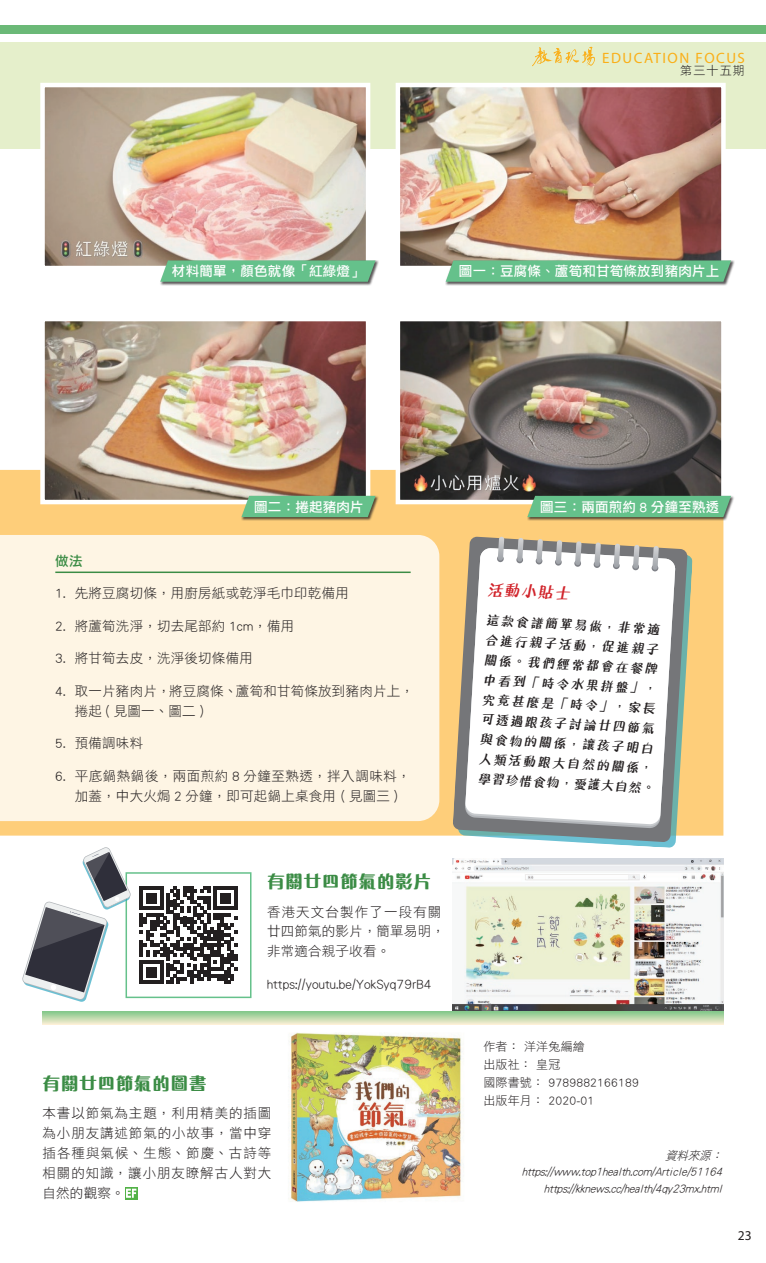
<style>
.page{position:relative;width:766px;height:1263px;background:#fff}
.page>*{position:absolute;margin:0;border:0;box-sizing:border-box;transform-origin:0 0}
.t1{font:700 18px "M Ngai HK";letter-spacing:.015em;color:#3b8c45}
.t2{font:700 16.5px "M Marker HK";color:#d1232a}
.t3{font:15px "Myriad Pro";letter-spacing:.1em;color:#faaf18}
.t4{font:13.5px/19.8px "DF Li Hei W3 WINP BF";letter-spacing:.015em;color:#231f20}
.t5{font:700 13.5px/19.8px "M Marker HK";color:#231f20}
.t6{font:13.5px "DF Li Hei Md HK BF";letter-spacing:.015em;color:#fff}
.t7{font:13.5px/19.8px "DF Li Hei W3 WINP BF";letter-spacing:.04em;color:#231f20;text-align:center}
.t8{font:13.5px "Myriad Pro";color:#231f20}
.t9{font:13.5px "DF Li Hei Md HK BF";color:#3b8c45}
.t10{font:italic 12px/16.5px "DF Li Hei W3 WINP BF";color:#231f20;text-align:right;scale:.95 1}
.t11{font:12px/18px "DF Li Hei W3 WINP BF";letter-spacing:.015em;color:#231f20}
</style>
<div class="page">
<div style="left:0;top:43px;width:765px;height:106px;background:#e5efcb"></div>
<img style="left:532px;top:47px;width:63px;height:19px">
<div style="left:0;top:26px;width:765px;height:8px;background:#6bb977"></div>
<img style="left:289px;top:1032px;width:174px;height:170px">
<div style="left:0;top:470px;width:723px;height:366px;background:#fece7a"></div>
<img style="left:45px;top:88px;width:320px;height:177px">
<div style="left:40px;top:83px;width:330px;height:187px;border:4px solid #fff"></div>
<img style="left:400px;top:88px;width:320px;height:177px">
<div style="left:395px;top:83px;width:330px;height:187px;border:4px solid #fff"></div>
<img style="left:45px;top:322px;width:320px;height:177px">
<div style="left:40px;top:317px;width:330px;height:187px;border:4px solid #fff"></div>
<img style="left:400px;top:322px;width:320px;height:177px">
<div style="left:395px;top:317px;width:330px;height:187px;border:4px solid #fff"></div>
<div style="left:160px;top:260px;width:219px;height:26px;background:#231f20;opacity:.75"></div>
<svg style="left:160px;top:260px;width:215px;height:22px"></svg>
<div style="left:445px;top:260px;width:289px;height:26px;background:#231f20;opacity:.75"></div>
<svg style="left:445px;top:260px;width:285px;height:22px"></svg>
<div style="left:241px;top:495px;width:138px;height:26px;background:#231f20;opacity:.75"></div>
<div style="left:241px;top:496px;width:134px;height:21px;background:#65c18b"></div>
<div style="left:526px;top:495px;width:208px;height:26px;background:#231f20;opacity:.75"></div>
<div style="left:527px;top:496px;width:203px;height:21px;background:#65c18b"></div>
<div style="left:0;top:535px;width:439px;height:286px;background:#fef5e4"></div>
<hr style="left:55px;top:571px;width:355px;height:2px;background:#3b8c45">
<svg style="left:125px;top:1187px;width:12px;height:13px"></svg>
<svg style="left:126px;top:1189px;width:10px;height:9px"></svg>
<svg style="left:574px;top:542px;width:118px;height:306px;fill:#fece7a"></svg>
<svg style="left:452px;top:536px;width:235px;height:306px"></svg>
<svg style="left:465px;top:548px;width:210px;height:276px"></svg>
<svg style="left:480px;top:537px;width:195px;height:37px"></svg>
<svg style="left:140px;top:886px;width:97px;height:98px"></svg>
<div style="left:125px;top:872px;width:126px;height:126px;border:2px solid #65c18b"></div>
<svg style="left:22px;top:847px;width:109px;height:155px"></svg>
<img style="left:452px;top:859px;width:271px;height:152px">
<svg style="left:43px;top:1011px;width:680px;height:13px"></svg>
<p class="t3" style="left:602px;top:50px;width:144px">EDUCATION FOCUS</p>
<p class="t11" style="left:680px;top:61px;width:66px">第三十五期</p>
<p class="t6" style="left:172px;top:264px;width:193px">材料簡單，顏色就像「紅綠燈」</p>
<p class="t6" style="left:459px;top:264px;width:262px">圖一：豆腐條、蘆筍和甘筍條放到豬肉片上</p>
<p class="t6" style="left:254px;top:500px;width:111px">圖二：捲起豬肉片</p>
<p class="t6" style="left:540px;top:500px;width:180px">圖三：兩面煎約 8 分鐘至熟透</p>
<p class="t9" style="left:55px;top:554px;width:29px">做法</p>
<p class="t4" style="left:55px;top:583px;width:295px">1. 先將豆腐切條，用廚房紙或乾淨毛巾印乾備用</p>
<p class="t4" style="left:55px;top:616px;width:240px">2. 將蘆筍洗淨，切去尾部約 1cm，備用</p>
<p class="t4" style="left:55px;top:648px;width:199px">3. 將甘筍去皮，洗淨後切條備用</p>
<p class="t4" style="left:75px;top:681px;width:340px;text-indent:-19px">4. 取一片豬肉片，將豆腐條、蘆筍和甘筍條放到豬肉片上，捲起 ( 見圖一、圖二 )</p>
<p class="t4" style="left:55px;top:733px;width:89px">5. 預備調味料</p>
<p class="t7" style="left:55px;top:766px;width:357px">6. 平底鍋熱鍋後，兩面煎約 8 分鐘至熟透，拌入調味料，加蓋，中大火焗 2 分鐘，即可起鍋上桌食用 ( 見圖三 )</p>
<h1 class="t1" style="left:267px;top:869px;width:166px">有關廿四節氣的影片</h1>
<p class="t4" style="left:267px;top:902px;width:179px">香港天文台製作了一段有關廿四節氣的影片，簡單易明，非常適合親子收看。</p>
<p class="t4" style="left:267px;top:974px;width:166px">https://youtu.be/YokSyq79rB4</p>
<h1 class="t1" style="left:43px;top:1071px;width:166px">有關廿四節氣的圖書</h1>
<p class="t4" style="left:43px;top:1103px;width:230px;text-align:justify">本書以節氣為主題，利用精美的插圖為小朋友講述節氣的小故事，當中穿插各種與氣候、生態、節慶、古詩等相關的知識，讓小朋友瞭解古人對大自然的觀察。</p>
<p class="t2" style="left:488px;top:577px;width:85px;rotate:3deg">活動小貼士</p>
<p class="t5" style="left:486px;top:609px;width:179px;rotate:3deg">這款食譜簡單易做，非常適合進行親子活動，促進親子關係。我們經常都會在餐牌中看到「時令水果拼盤」，究竟甚麼是「時令」，家長可透過跟孩子討論廿四節氣與食物的關係，讓孩子明白人類活動跟大自然的關係，學習珍惜食物，愛護大自然。</p>
<p class="t11" style="left:483px;top:1037px;width:157px">作者：洋洋兔編繪<br>出版社：皇冠<br>國際書號： 9789882166189出版年月： 2020-01</p>
<p class="t10" style="left:522px;top:1147px;width:216px">資料來源：https://www.top1health.com/Article/51164 https://kknews.cc/health/4qy23mx.html</p>
<p class="t8" style="left:737px;top:1228px;width:16px">23</p>
</div>
